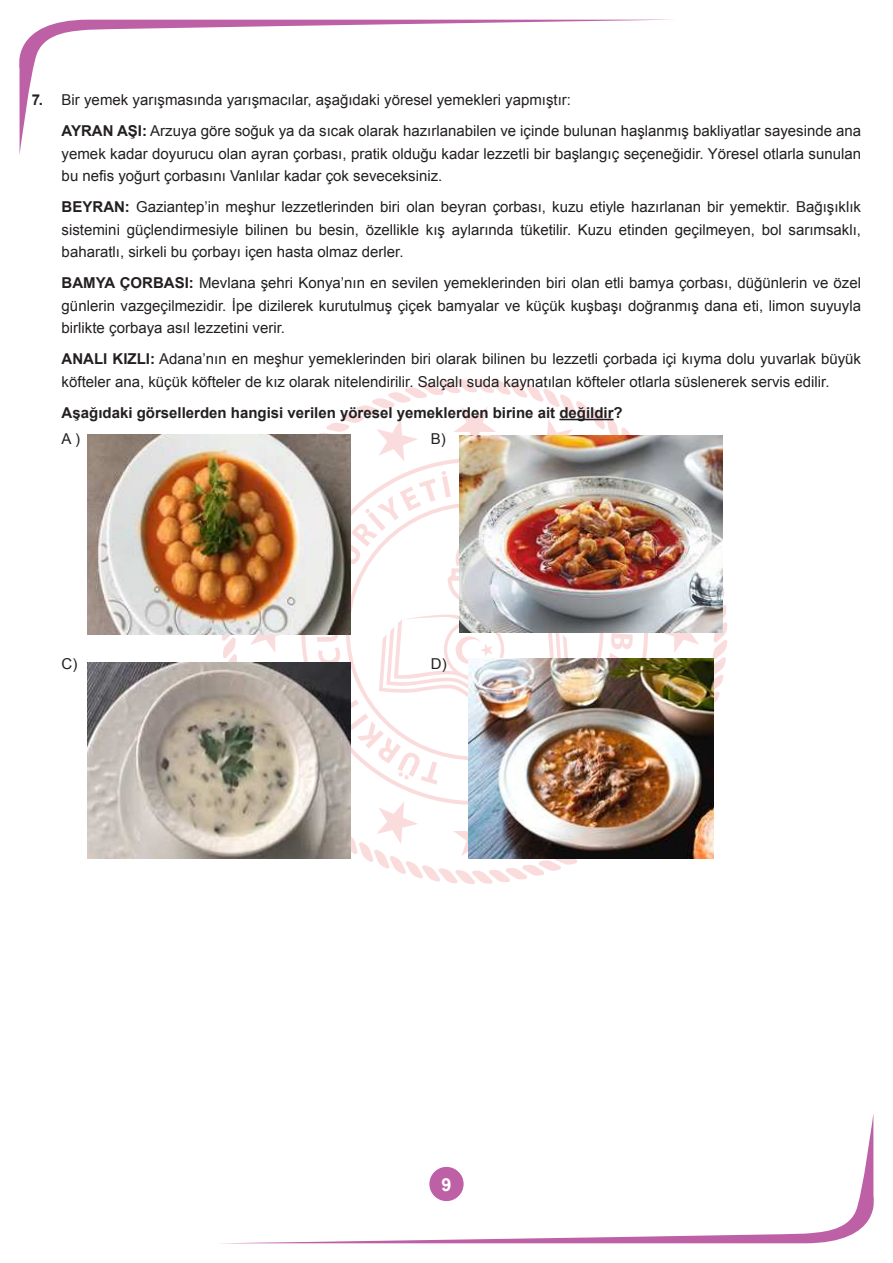
<style>
.page{position:relative;width:893px;height:1263px;background:#fff}
.page>*{position:absolute;margin:0;border:0;box-sizing:border-box;transform-origin:0 0}
.t1{font:700 18px "Arial";color:#fff}
.t2{font:15px/22.5px "Arial";color:#231f20}
.t3{font:700 15px "Arial";color:#231f20}
.s1{font-weight:700}
</style>
<div class="page">
<svg style="left:19px;top:20px;width:631px;height:135px"></svg>
<svg style="left:243px;top:1114px;width:631px;height:129px"></svg>
<svg style="left:216px;top:372px;width:518px;height:519px"></svg>
<hr style="left:559px;top:419px;width:55px;height:1px;background:#231f20">
<img style="left:87px;top:434px;width:264px;height:200px">
<img style="left:459px;top:435px;width:264px;height:198px">
<img style="left:87px;top:663px;width:264px;height:195px">
<img style="left:469px;top:659px;width:244px;height:200px">
<p class="t2" style="left:62px;top:85px;width:801px;line-height:31px;text-indent:-30px"><span class="s1">7.</span> Bir yemek yarışmasında yarışmacılar, aşağıdaki yöresel yemekleri yapmıştır:<br><span class="s1">AYRAN AŞI:</span> Arzuya göre soğuk ya da sıcak olarak hazırlanabilen ve içinde bulunan haşlanmış bakliyatlar sayesinde ana</p>
<p class="t2" style="left:62px;top:143px;width:801px">yemek kadar doyurucu olan ayran çorbası, pratik olduğu kadar lezzetli bir başlangıç seçeneğidir. Yöresel otlarla sunulan bu nefis yoğurt çorbasını Vanlılar kadar çok seveceksiniz.</p>
<p class="t2" style="left:62px;top:196px;width:801px;text-align:justify"><span class="s1">BEYRAN:</span> Gaziantep’in meşhur lezzetlerinden biri olan beyran çorbası, kuzu etiyle hazırlanan bir yemektir. Bağışıklık sistemini güçlendirmesiyle bilinen bu besin, özellikle kış aylarında tüketilir. Kuzu etinden geçilmeyen, bol sarımsaklı, baharatlı, sirkeli bu çorbayı içen hasta olmaz derler.</p>
<p class="t2" style="left:62px;top:272px;width:801px;text-align:justify"><span class="s1">BAMYA ÇORBASI:</span> Mevlana şehri Konya’nın en sevilen yemeklerinden biri olan etli bamya çorbası, düğünlerin ve özel günlerin vazgeçilmezidir. İpe dizilerek kurutulmuş çiçek bamyalar ve küçük kuşbaşı doğranmış dana eti, limon suyuyla birlikte çorbaya asıl lezzetini verir.</p>
<p class="t2" style="left:62px;top:348px;width:801px"><span class="s1">ANALI KIZLI:</span> Adana’nın en meşhur yemeklerinden biri olarak bilinen bu lezzetli çorbada içi kıyma dolu yuvarlak büyük köfteler ana, küçük köfteler de kız olarak nitelendirilir. Salçalı suda kaynatılan köfteler otlarla süslenerek servis edilir.</p>
<p class="t3" style="left:62px;top:403px;width:563px">Aşağıdaki görsellerden hangisi verilen yöresel yemeklerden birine ait değildir?</p>
<p class="t2" style="left:62px;top:428px;width:20px">A )</p>
<p class="t2" style="left:431px;top:428px;width:17px">B)</p>
<p class="t2" style="left:62px;top:653px;width:17px">C)</p>
<p class="t2" style="left:431px;top:653px;width:17px">D)</p>
<p class="t1" style="left:442px;top:1174px;width:12px">9</p>
</div>
